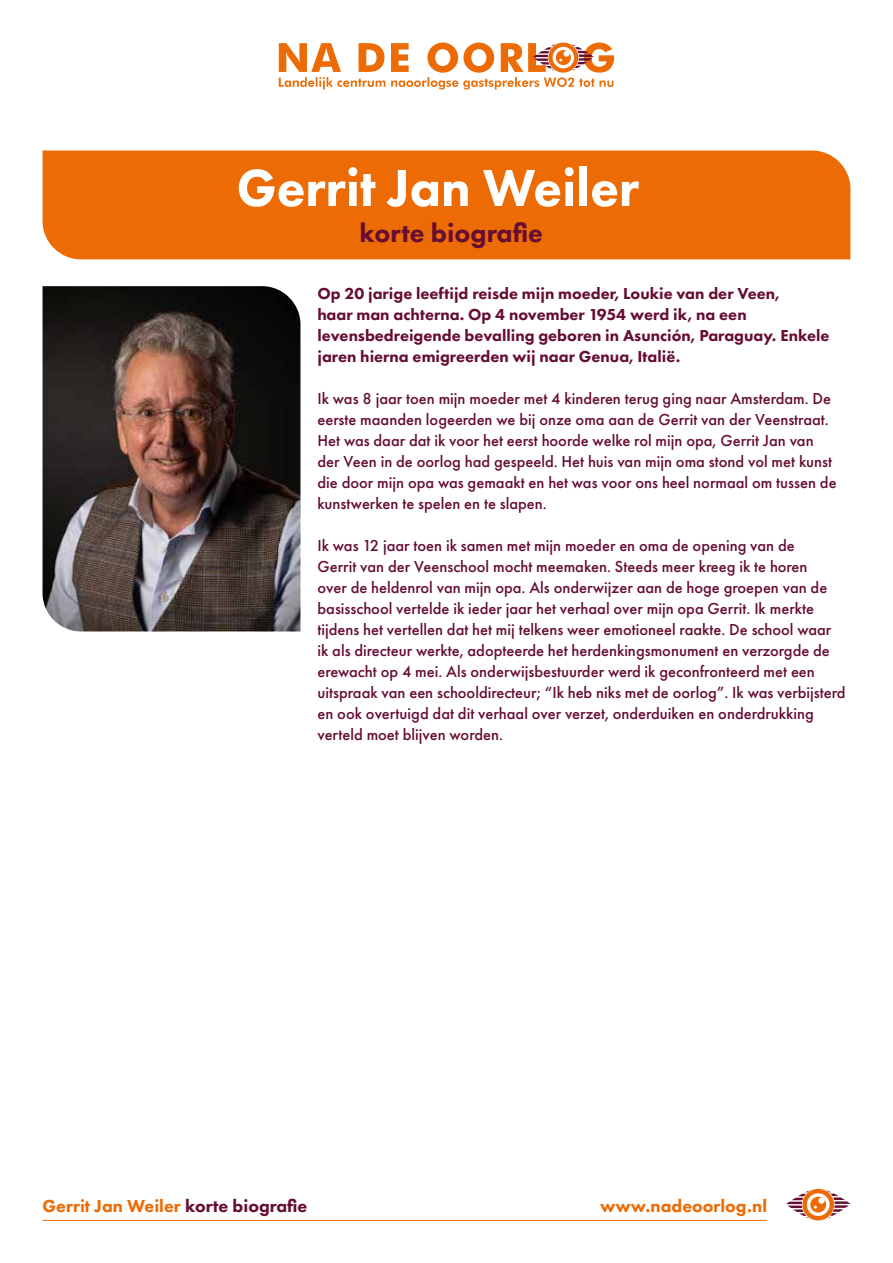
<style>
.page{position:relative;width:893px;height:1263px;background:#fff}
.page>*{position:absolute;margin:0;border:0;box-sizing:border-box;transform-origin:0 0}
.t1{font:800 54px "Futura PT";color:#fff}
.t2{font:800 27px "Futura PT";color:#660d33}
.t3{font:800 18px "Futura PT";color:#ed6b04}
.t4{font:500 16.5px/21px "Futura PT";color:#660d33}
.t5{font:800 16.5px/21px "Futura PT";color:#660d33}
.s1{color:#660d33}
</style>
<div class="page">
<svg style="left:279px;top:43px;width:335px;height:46px"></svg>
<svg style="left:786px;top:1189px;width:64px;height:31px"></svg>
<hr style="left:43px;top:1220px;width:724px;height:1px;background:#ed6b04">
<div style="left:43px;top:151px;width:807px;height:108px;background:#ed6b04"></div>
<img style="left:43px;top:286px;width:257px;height:345px">
<h1 class="t1" style="left:237px;top:154px;width:404px">Gerrit Jan Weiler</h1>
<h2 class="t2" style="left:360px;top:216px;width:185px">korte biografie</h2>
<p class="t5" style="left:317px;top:282px;width:513px">Op 20 jarige leeftijd reisde mijn moeder, Loukie van der Veen,<br>haar man achterna. Op 4 november 1954 werd ik, na een levensbedreigende bevalling geboren in Asunción, Paraguay. Enkele jaren hierna emigreerden wij naar Genua, Italië.</p>
<p class="t4" style="left:317px;top:388px;width:521px">Ik was 8 jaar toen mijn moeder met 4 kinderen terug ging naar Amsterdam. De eerste maanden logeerden we bij onze oma aan de Gerrit van der Veenstraat.<br>Het was daar dat ik voor het eerst hoorde welke rol mijn opa, Gerrit Jan van der Veen in de oorlog had gespeeld. Het huis van mijn oma stond vol met kunst die door mijn opa was gemaakt en het was voor ons heel normaal om tussen de kunstwerken te spelen en te slapen.</p>
<p class="t4" style="left:317px;top:535px;width:529px">Ik was 12 jaar toen ik samen met mijn moeder en oma de opening van de<br>Gerrit van der Veenschool mocht meemaken. Steeds meer kreeg ik te horen<br>over de heldenrol van mijn opa. Als onderwijzer aan de hoge groepen van de basisschool vertelde ik ieder jaar het verhaal over mijn opa Gerrit. Ik merkte tijdens het vertellen dat het mij telkens weer emotioneel raakte. De school waar ik als directeur werkte, adopteerde het herdenkingsmonument en verzorgde de erewacht op 4 mei. Als onderwijsbestuurder werd ik geconfronteerd met een uitspraak van een schooldirecteur; “Ik heb niks met de oorlog”. Ik was verbijsterd en ook overtuigd dat dit verhaal over verzet, onderduiken en onderdrukking verteld moet blijven worden.</p>
<p class="t3" style="left:43px;top:1194px;width:266px">Gerrit Jan Weiler <span class="s1">korte biografie</span></p>
<p class="t3" style="left:600px;top:1194px;width:168px">www.nadeoorlog.nl</p>
</div>
